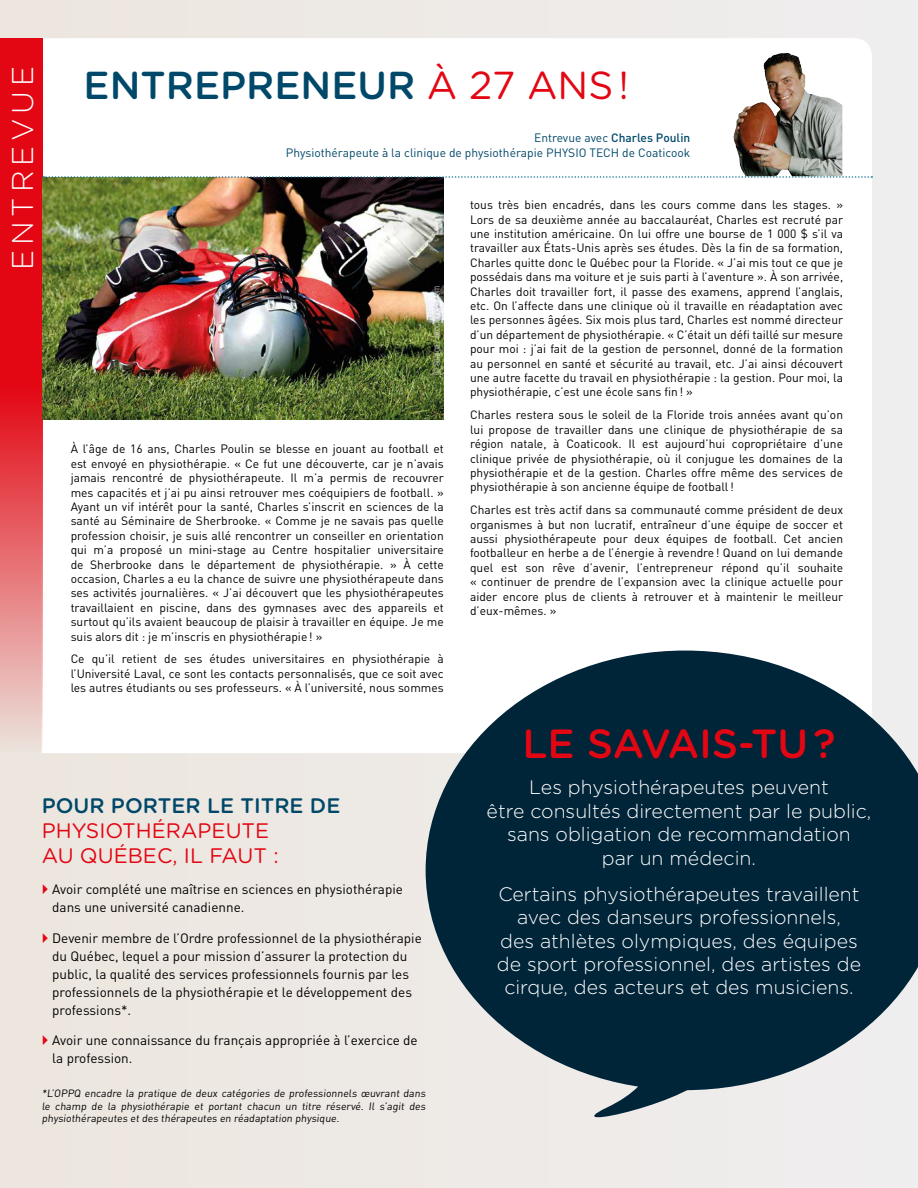
<style>
.page{position:relative;width:918px;height:1188px;background:#ede9e4}
.page>*{position:absolute;margin:0;border:0;box-sizing:border-box;transform-origin:0 0}
.t1{font:500 40.65px "Gotham Rounded";color:#e30613}
.t2{font:500 39px "Gotham Rounded";color:#004869}
.t3{font:300 30px "Gotham Rounded";letter-spacing:.16em;color:#fff}
.t4{font:21px/25.2px "Gotham Rounded";color:#e30613}
.t5{font:500 21px "Gotham Rounded";color:#004869}
.t6{font:300 19.5px/23.4px "Gotham Rounded";color:#fff;text-align:center}
.t7{font:13.5px/18px "DIN";color:#000}
.t8{font:12px/14.4px "DIN";color:#000;text-align:justify}
.t9{font:12px/14.4px "DIN";color:#004869;text-align:right}
.t10{font:10.5px/12.6px "DIN";color:#000;text-align:justify}
.t11{font:300 condensed 9px "Helvetica";color:#c6c6c6}
.s1{font-weight:400;color:#e30613}
.s2{font-weight:500}
</style>
<div class="page">
<div style="left:43px;top:38px;width:829px;height:715px;background:#fff"></div>
<svg style="left:0;top:38px;width:43px;height:715px;background:#e44047"></svg>
<img style="left:43px;top:178px;width:401px;height:242px">
<img style="left:764px;top:53px;width:22px;height:56px">
<svg style="left:594px;top:1090px;width:99px;height:28px"></svg>
<svg style="left:426px;top:651px;width:492px;height:439px;background:#2d4a5a"></svg>
<svg style="left:43px;top:176px;width:829px;height:2px;background:#a0b8bb"></svg>
<h3 class="t3" style="left:3px;top:270px;width:206px;rotate:-90deg">ENTREVUE</h3>
<h2 class="t2" style="left:84px;top:57px;width:547px">ENTREPRENEUR <span class="s1">À 27 ANS !</span></h2>
<p class="t9" style="left:286px;top:131px;width:406px">Entrevue avec <span class="s2">Charles Poulin<br></span>Physiothérapeute à la clinique de physiothérapie PHYSIO TECH de Coaticook</p>
<p class="t11" style="left:431px;top:375px;width:91px;rotate:-90deg">© Serega / istockphoto.com</p>
<p class="t8" style="left:71px;top:442px;width:375px">À l’âge de 16 ans, Charles Poulin se blesse en jouant au football et est envoyé en physiothérapie. « Ce fut une découverte, car je n’avais jamais rencontré de physiothérapeute. Il m’a permis de recouvrer mes capacités et j’ai pu ainsi retrouver mes coéquipiers de football. » Ayant un vif intérêt pour la santé, Charles s’inscrit en sciences de la santé au Séminaire de Sherbrooke. « Comme je ne savais pas quelle profession choisir, je suis allé rencontrer un conseiller en orientation qui m’a proposé un mini-stage au Centre hospitalier universitaire de Sherbrooke dans le département de physiothérapie. » À cette occasion, Charles a eu la chance de suivre une physiothérapeute dans ses activités journalières. « J’ai découvert que les physiothérapeutes travaillaient en piscine, dans des gymnases avec des appareils et surtout qu’ils avaient beaucoup de plaisir à travailler en équipe. Je me suis alors dit : je m’inscris en physiothérapie! »</p>
<p class="t8" style="left:71px;top:652px;width:375px">Ce qu’il retient de ses études universitaires en physiothérapie à l’Université Laval, ce sont les contacts personnalisés, que ce soit avec les autres étudiants ou ses professeurs. « À l’université, nous sommes</p>
<p class="t8" style="left:470px;top:198px;width:375px">tous très bien encadrés, dans les cours comme dans les stages. » Lors de sa deuxième année au baccalauréat, Charles est recruté par une institution américaine. On lui offre une bourse de 1 000 $ s’il va travailler aux États-Unis après ses études. Dès la fin de sa formation, Charles quitte donc le Québec pour la Floride. « J’ai mis tout ce que je possédais dans ma voiture et je suis parti à l’aventure ». À son arrivée, Charles doit travailler fort, il passe des examens, apprend l’anglais, etc. On l’affecte dans une clinique où il travaille en réadaptation avec les personnes âgées. Six mois plus tard, Charles est nommé directeur d’un département de physiothérapie. « C’était un défi taillé sur mesure pour moi : j’ai fait de la gestion de personnel, donné de la formation au personnel en santé et sécurité au travail, etc. J’ai ainsi découvert une autre facette du travail en physiothérapie : la gestion. Pour moi, la physiothérapie, c’est une école sans fin! »</p>
<p class="t8" style="left:470px;top:408px;width:375px">Charles restera sous le soleil de la Floride trois années avant qu’on lui propose de travailler dans une clinique de physiothérapie de sa région natale, à Coaticook. Il est aujourd’hui copropriétaire d’une clinique privée de physiothérapie, où il conjugue les domaines de la physiothérapie et de la gestion. Charles offre même des services de physiothérapie à son ancienne équipe de football!</p>
<p class="t8" style="left:470px;top:503px;width:375px">Charles est très actif dans sa communauté comme président de deux organismes à but non lucratif, entraîneur d’une équipe de soccer et aussi physiothérapeute pour deux équipes de football. Cet ancien footballeur en herbe a de l’énergie à revendre! Quand on lui demande quel est son rêve d’avenir, l’entrepreneur répond qu’il souhaite « continuer de prendre de l’expansion avec la clinique actuelle pour aider encore plus de clients à retrouver et à maintenir le meilleur d’eux-mêmes. »</p>
<h3 class="t5" style="left:42px;top:790px;width:300px">POUR PORTER LE TITRE DE</h3>
<h3 class="t4" style="left:42px;top:817px;width:239px">PHYSIOTHÉRAPEUTE<br>AU QUÉBEC, IL FAUT :</h3>
<p class="t7" style="left:52px;top:880px;width:352px">Avoir complété une maîtrise en sciences en physiothérapie dans une université canadienne.</p>
<p class="t7" style="left:52px;top:929px;width:371px">Devenir membre de l’Ordre professionnel de la physiothérapie du Québec, lequel a pour mission d’assurer la protection du public, la qualité des services professionnels fournis par les professionnels de la physiothérapie et le développement des professions*.</p>
<p class="t7" style="left:52px;top:1032px;width:367px">Avoir une connaissance du français appropriée à l’exercice de la profession.</p>
<p class="t10" style="left:42px;top:1087px;width:387px">*L’OPPQ encadre la pratique de deux catégories de professionnels œuvrant dans le champ de la physiothérapie et portant chacun un titre réservé. Il s’agit des physiothérapeutes et des thérapeutes en réadaptation physique.</p>
<h1 class="t1" style="left:522px;top:715px;width:315px">LE SAVAIS-TU ?</h1>
<h3 class="t6" style="left:487px;top:775px;width:386px">Les physiothérapeutes peuvent<br>être consultés directement par le public, sans obligation de recommandation<br>par un médecin.</h3>
<h3 class="t6" style="left:497px;top:881px;width:366px">Certains physiothérapeutes travaillent avec des danseurs professionnels,<br>des athlètes olympiques, des équipes de sport professionnel, des artistes de cirque, des acteurs et des musiciens.</h3>
</div>
